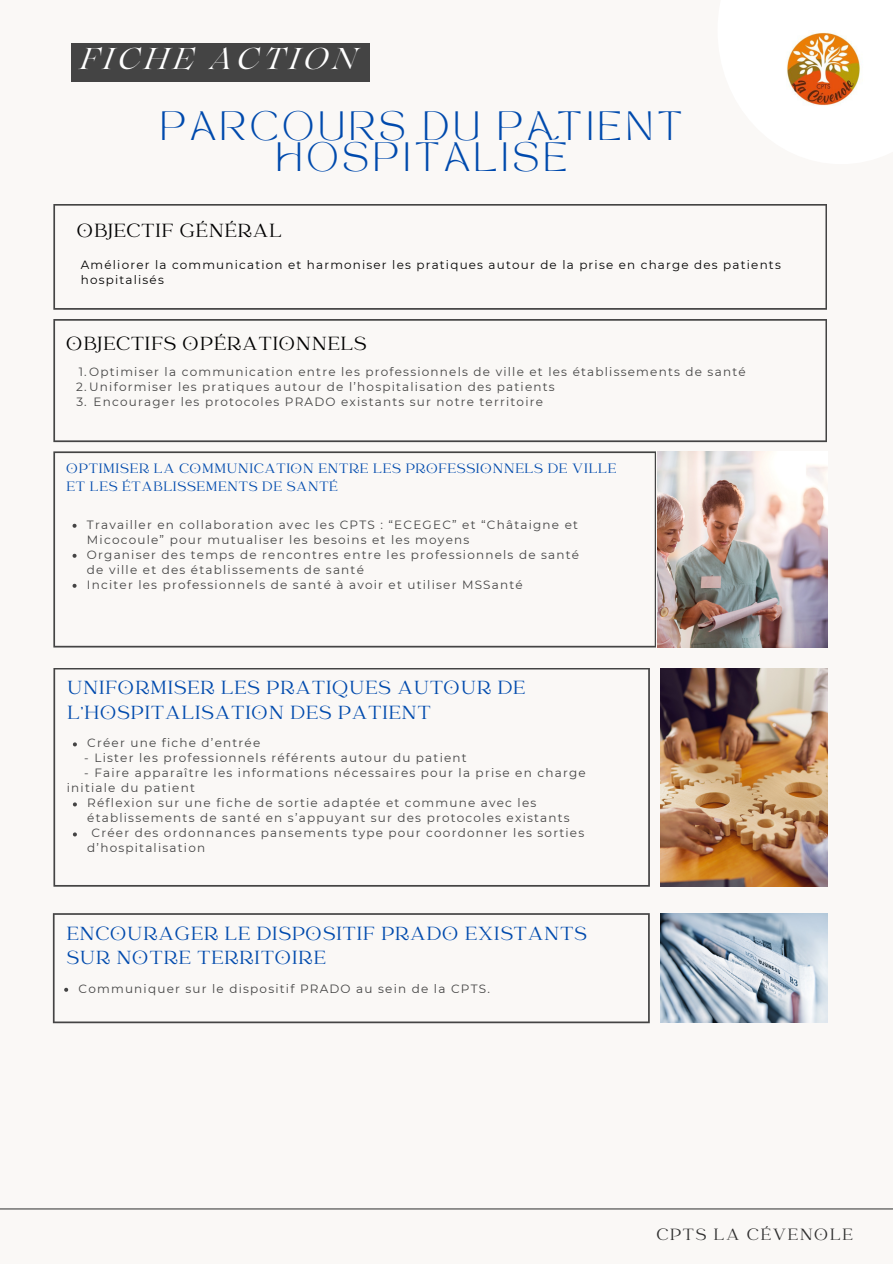
<style>
.page{position:relative;width:893px;height:1264px;background:#fff}
.page>*{position:absolute;margin:0;border:0;box-sizing:border-box;transform-origin:0 0}
.t1{font:italic 30px "Lovelace";letter-spacing:.15em;color:#fff}
.t2{font:28.65px/31.5px "TAN MONCHERI Regular";letter-spacing:.15em;color:#004aad;text-align:center}
.t3{font:21px/24.8px "Catchy Mager";letter-spacing:.05em;color:#004aad}
.t4{font:21px "Catchy Mager";letter-spacing:.05em;color:#000}
.t5{font:18px "Catchy Mager";letter-spacing:.1em;color:#303030}
.t6{font:15px/18px "Catchy Mager";letter-spacing:.05em;color:#004aad}
.t7{font:12px/15px "Montserrat";letter-spacing:.1em;color:#444}
.t8{font:12px/14.9px "Montserrat";letter-spacing:.1em;color:#000}
</style>
<div class="page">
<div style="left:0;top:0;width:892px;height:1263px;background:#faf8f6"></div>
<svg style="left:53px;top:204px;width:774px;height:106px"></svg>
<svg style="left:53px;top:451px;width:603px;height:196px"></svg>
<svg style="left:53px;top:319px;width:774px;height:123px"></svg>
<svg style="left:53px;top:668px;width:597px;height:218px"></svg>
<img style="left:657px;top:451px;width:170px;height:196px">
<img style="left:660px;top:668px;width:167px;height:218px">
<hr style="left:0;top:1208px;width:892px;height:1px;background:#444">
<div style="left:717px;top:0;width:175px;height:164px;background:#fff"></div>
<img style="left:787px;top:30px;width:74px;height:76px">
<svg style="left:53px;top:913px;width:596px;height:110px"></svg>
<img style="left:660px;top:913px;width:167px;height:109px">
<svg style="left:73px;top:742px;width:4px;height:4px"></svg>
<svg style="left:73px;top:802px;width:4px;height:4px"></svg>
<svg style="left:73px;top:832px;width:4px;height:4px"></svg>
<div style="left:71px;top:43px;width:299px;height:39px;background:#444"></div>
<svg style="left:73px;top:524px;width:4px;height:4px"></svg>
<svg style="left:73px;top:554px;width:4px;height:4px"></svg>
<svg style="left:73px;top:584px;width:4px;height:4px"></svg>
<svg style="left:64px;top:987px;width:4px;height:4px"></svg>
<p class="t1" style="left:81px;top:48px;width:276px">FICHE ACTION</p>
<p class="t2" style="left:160px;top:115px;width:524px">PARCOURS DU PATIENT<br>HOSPITALISÉ</p>
<p class="t4" style="left:77px;top:220px;width:206px">OBJECTIF GÉNÉRAL</p>
<h4 class="t8" style="left:81px;top:257px;width:701px">Améliorer la communication et harmoniser les pratiques autour de la prise en charge des patients hospitalisés</h4>
<p class="t4" style="left:67px;top:334px;width:301px">OBJECTIFS OPÉRATIONNELS</p>
<h2 class="t7" style="left:79px;top:364px;width:668px">1.Optimiser la communication entre les professionnels de ville et les établissements de santé</h2>
<p class="t7" style="left:76px;top:379px;width:480px">2.Uniformiser les pratiques autour de l’hospitalisation des patients</p>
<p class="t7" style="left:76px;top:394px;width:468px">3. Encourager les protocoles PRADO existants sur notre territoire</p>
<p class="t6" style="left:67px;top:461px;width:551px">OPTIMISER LA COMMUNICATION ENTRE LES PROFESSIONNELS DE VILLE<br>ET LES ÉTABLISSEMENTS DE SANTÉ</p>
<p class="t7" style="left:87px;top:517px;width:492px">Travailler en collaboration avec les CPTS : “ECEGEC” et “Châtaigne et<br>Micocoule” pour mutualiser les besoins et les moyens</p>
<p class="t7" style="left:87px;top:547px;width:493px">Organiser des temps de rencontres entre les professionnels de santé de ville et des établissements de santé</p>
<p class="t7" style="left:87px;top:577px;width:437px">Inciter les professionnels de santé à avoir et utiliser MSSanté</p>
<h2 class="t3" style="left:67px;top:677px;width:459px">UNIFORMISER LES PRATIQUES AUTOUR DE<br>L’HOSPITALISATION DES PATIENT</h2>
<h1 class="t7" style="left:87px;top:735px;width:174px">Créer une fiche d’entrée</h1>
<h1 class="t7" style="left:84px;top:750px;width:384px">- Lister les professionnels référents autour du patient</h1>
<h2 class="t7" style="left:67px;top:765px;width:520px;text-indent:17px">- Faire apparaître les informations nécessaires pour la prise en charge initiale du patient</h2>
<p class="t7" style="left:87px;top:795px;width:484px">Réflexion sur une fiche de sortie adaptée et commune avec les établissements de santé en s’appuyant sur des protocoles existants</p>
<h2 class="t7" style="left:87px;top:825px;width:498px;text-indent:4px">Créer des ordonnances pansements type pour coordonner les sorties d’hospitalisation</h2>
<h3 class="t3" style="left:67px;top:922px;width:521px">ENCOURAGER LE DISPOSITIF PRADO EXISTANTS<br>SUR NOTRE TERRITOIRE</h3>
<p class="t7" style="left:79px;top:980px;width:413px">Communiquer sur le dispositif PRADO au sein de la CPTS.</p>
<p class="t5" style="left:656px;top:1225px;width:198px">CPTS LA CÉVENOLE</p>
</div>
